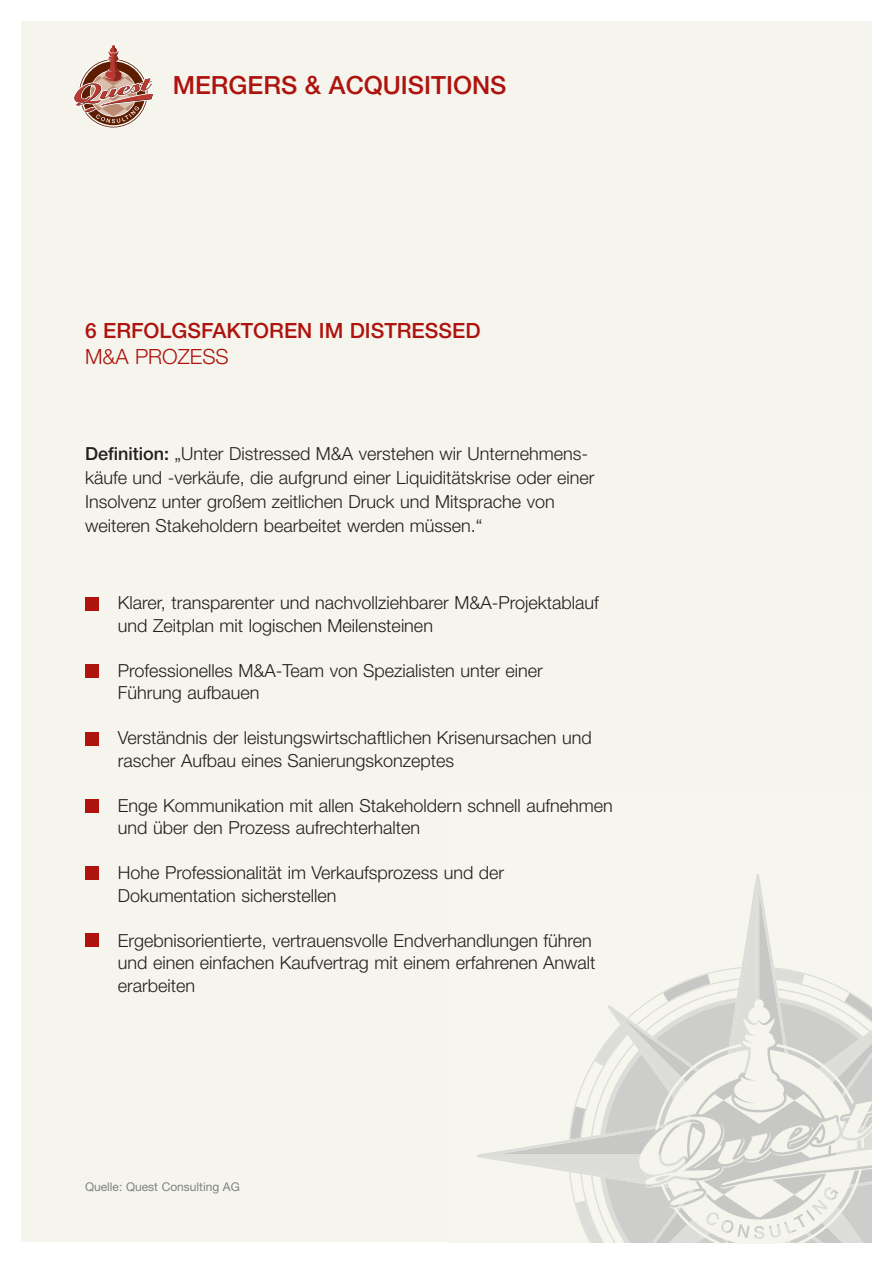
<style>
.page{position:relative;width:893px;height:1263px;background:#fff}
.page>*{position:absolute;margin:0;border:0;box-sizing:border-box;transform-origin:0 0}
.t1{font:500 25.05px "Helvetica Neue";color:#ae130d}
.t2{font:500 21px "Helvetica Neue";color:#ae130d}
.t3{font:300 21px "Helvetica Neue";color:#ae130d}
.t4{font:300 18px/22.5px "Helvetica Neue";color:#231f20}
.t5{font:12px "Helvetica Neue";color:#808284}
.s1{font-weight:500}
</style>
<div class="page">
<div style="left:21px;top:21px;width:851px;height:1221px;background:#f5f5ee"></div>
<svg style="left:74px;top:44px;width:80px;height:84px"></svg>
<svg style="left:477px;top:874px;width:285px;height:368px"></svg>
<div style="left:85px;top:597px;width:13px;height:14px;background:#ae130d"></div>
<div style="left:85px;top:665px;width:13px;height:13px;background:#ae130d"></div>
<div style="left:85px;top:732px;width:13px;height:13px;background:#ae130d"></div>
<div style="left:85px;top:799px;width:13px;height:13px;background:#ae130d"></div>
<div style="left:85px;top:933px;width:13px;height:14px;background:#ae130d"></div>
<div style="left:85px;top:866px;width:13px;height:13px;background:#ae130d"></div>
<img style="left:600px;top:893px;width:271px;height:350px">
<h1 class="t1" style="left:173px;top:76px;width:335px">MERGERS &amp; ACQUISITIONS</h1>
<p class="t2" style="left:85px;top:323px;width:397px">6 ERFOLGSFAKTOREN IM DISTRESSED</p>
<p class="t3" style="left:85px;top:349px;width:145px">M&amp;A PROZESS</p>
<p class="t4" style="left:85px;top:443px;width:511px;line-height:24px"><span class="s1">Definition:</span> „Unter Distressed M&amp;A verstehen wir Unternehmens&shy;käufe und -verkäufe, die aufgrund einer Liquiditätskrise oder einer Insolvenz unter großem zeitlichen Druck und Mitsprache von weiteren Stakeholdern bearbeitet werden müssen.“</p>
<p class="t4" style="left:118px;top:593px;width:482px">Klarer, transparenter und nachvollziehbarer M&amp;A-Projektablauf und Zeitplan mit logischen Meilensteinen</p>
<p class="t4" style="left:118px;top:661px;width:426px">Professionelles M&amp;A-Team von Spezialisten unter einer<br>Führung aufbauen</p>
<p class="t4" style="left:118px;top:728px;width:475px">Verständnis der leistungswirtschaftlichen Krisenursachen und rascher Aufbau eines Sanierungskonzeptes</p>
<p class="t4" style="left:118px;top:796px;width:496px">Enge Kommunikation mit allen Stakeholdern schnell aufnehmen und über den Prozess aufrechterhalten</p>
<p class="t4" style="left:118px;top:863px;width:388px">Hohe Professionalität im Verkaufsprozess und der<br>Dokumentation sicherstellen</p>
<p class="t4" style="left:118px;top:931px;width:479px">Ergebnisorientierte, vertrauensvolle Endverhandlungen führen und einen einfachen Kaufvertrag mit einem erfahrenen Anwalt erarbeiten</p>
<p class="t5" style="left:85px;top:1182px;width:156px">Quelle: Quest Consulting AG</p>
</div>
